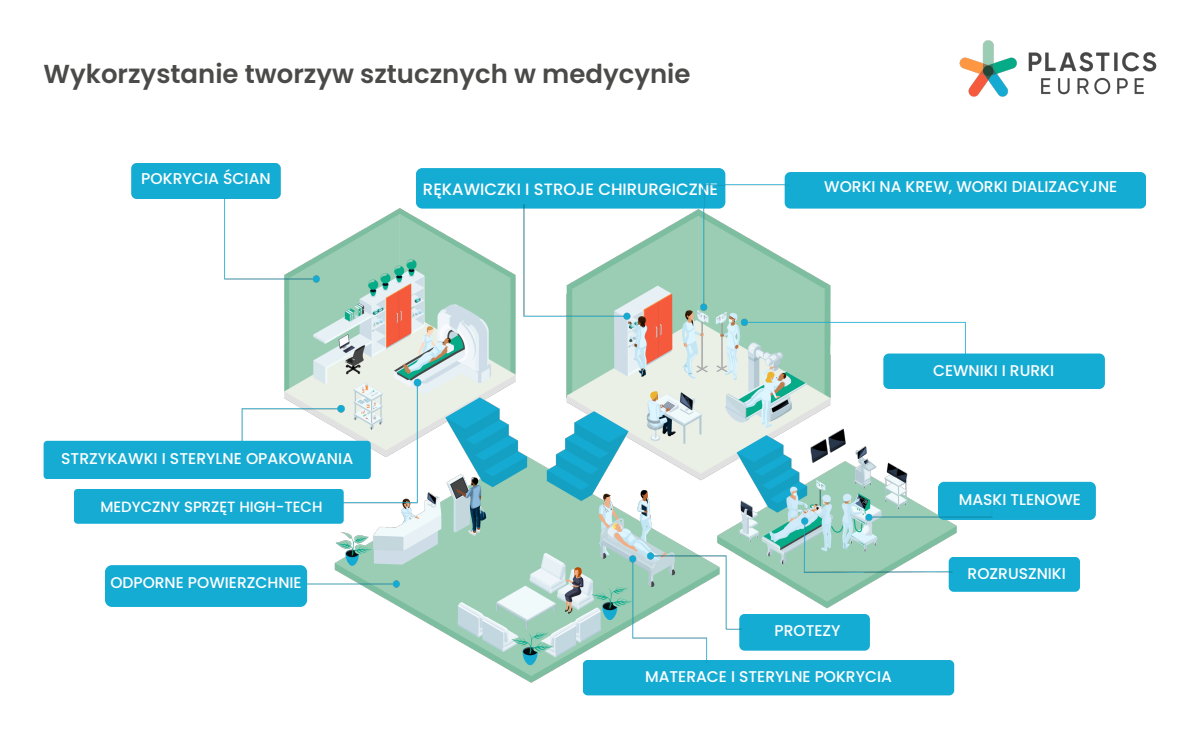
<style>
.page{position:relative;width:1200px;height:740px;background:#fff}
.page>*{position:absolute;margin:0;border:0;box-sizing:border-box;transform-origin:0 0}
.t1{font:600 26px "Poppins";color:#4a4a49}
.t2{font:500 16.4px "Poppins";color:#fff}
.t3{font:500 15.6px "Poppins";color:#fff}
.t4{font:500 15.5px "Poppins";color:#fff}
.t5{font:500 14.8px "Poppins";color:#fff}
</style>
<div class="page">
<img style="left:278px;top:204px;width:684px;height:484px">
<div style="left:132px;top:163px;width:148px;height:35px;background:#15acd4"></div>
<div style="left:416px;top:168px;width:309px;height:40px;background:#15acd4;border-radius:6px"></div>
<div style="left:583px;top:659px;width:371px;height:36px;background:#15acd4;border-radius:5px"></div>
<div style="left:739px;top:614px;width:131px;height:36px;background:#15acd4;border-radius:5px"></div>
<div style="left:785px;top:172px;width:361px;height:36px;background:#15acd4;border-radius:6px"></div>
<div style="left:883px;top:353px;width:222px;height:36px;background:#15acd4;border-radius:6px"></div>
<div style="left:938px;top:482px;width:158px;height:38px;background:#15acd4;border-radius:6px"></div>
<div style="left:949px;top:556px;width:131px;height:35px;background:#15acd4;border-radius:5px"></div>
<img style="left:959px;top:40px;width:198px;height:57px">
<img style="left:219px;top:192px;width:107px;height:96px">
<img style="left:307px;top:574px;width:99px;height:19px">
<div style="left:105px;top:565px;width:202px;height:42px;background:#15acd4;border-radius:7px"></div>
<img style="left:235px;top:372px;width:192px;height:137px">
<div style="left:44px;top:441px;width:327px;height:38px;background:#16abd3;border-radius:4px"></div>
<div style="left:74px;top:489px;width:270px;height:34px;background:#16abd3"></div>
<img style="left:518px;top:204px;width:119px;height:121px">
<img style="left:624px;top:546px;width:123px;height:117px">
<img style="left:694px;top:179px;width:277px;height:183px">
<img style="left:796px;top:498px;width:202px;height:80px">
<h1 class="t1" style="left:44px;top:55px;width:648px">Wykorzystanie tworzyw sztucznych w medycynie</h1>
<p class="t3" style="left:141px;top:168px;width:131px">POKRYCIA ŚCIAN</p>
<p class="t2" style="left:423px;top:177px;width:297px">RĘKAWICZKI I STROJE CHIRURGICZNE</p>
<p class="t3" style="left:61px;top:448px;width:294px">STRZYKAWKI I STERYLNE OPAKOWANIA</p>
<p class="t5" style="left:100px;top:496px;width:224px">MEDYCZNY SPRZĘT HIGH-TECH</p>
<p class="t4" style="left:110px;top:572px;width:193px">ODPORNE POWIERZCHNIE</p>
<p class="t4" style="left:824px;top:176px;width:295px">WORKI NA KREW, WORKI DIALIZACYJNE</p>
<p class="t4" style="left:933px;top:359px;width:123px">CEWNIKI I RURKI</p>
<p class="t4" style="left:959px;top:488px;width:124px">MASKI TLENOWE</p>
<p class="t4" style="left:968px;top:562px;width:100px">ROZRUSZNIKI</p>
<p class="t4" style="left:775px;top:619px;width:68px">PROTEZY</p>
<p class="t4" style="left:645px;top:665px;width:248px">MATERACE I STERYLNE POKRYCIA</p>
</div>
